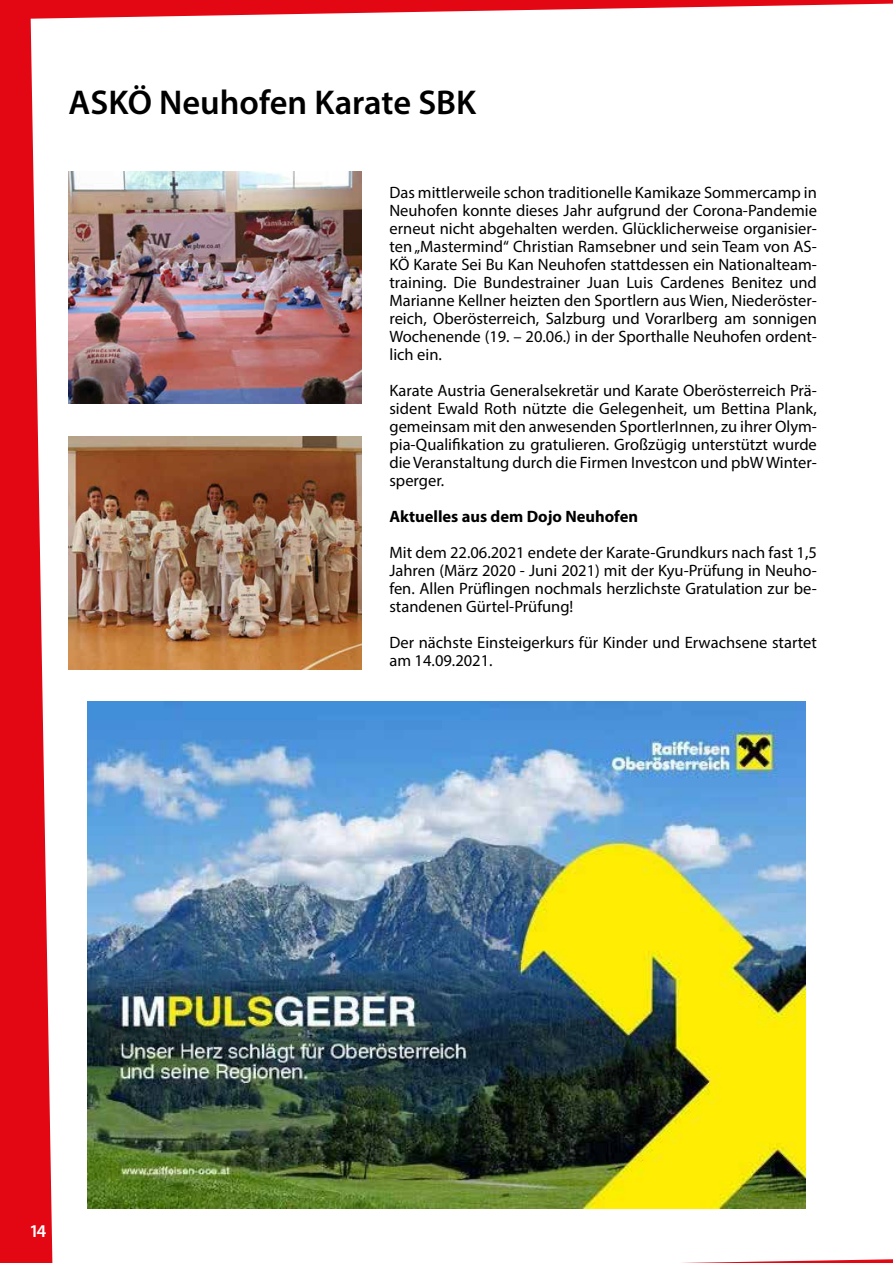
<style>
.page{position:relative;width:893px;height:1263px;background:#e30613}
.page>*{position:absolute;margin:0;border:0;box-sizing:border-box;transform-origin:0 0}
.t1{font:600 34.5px "Myriad Pro";color:#000}
.t2{font:600 18px "Myriad Pro";color:#fff}
.t3{font:16.5px/18px "Myriad Pro";color:#000;text-align:justify}
.t4{font:700 16.5px "Myriad Pro";color:#000}
</style>
<div class="page">
<div style="left:31px;top:4px;width:862px;height:1259px;background:#fff"></div>
<img style="left:87px;top:702px;width:719px;height:506px">
<img style="left:69px;top:171px;width:292px;height:233px">
<img style="left:69px;top:437px;width:292px;height:232px">
<h1 class="t1" style="left:69px;top:80px;width:409px">ASKÖ Neuhofen Karate SBK</h1>
<p class="t3" style="left:389px;top:183px;width:429px">Das mittlerweile schon traditionelle Kamikaze Sommercamp in Neuhofen konnte dieses Jahr aufgrund der Corona-Pandemie erneut nicht abgehalten werden. Glücklicherweise organisier&shy;ten „Mastermind“ Christian Ramsebner und sein Team von AS-KÖ Karate Sei Bu Kan Neuhofen stattdessen ein Nationalteam&shy;training. Die Bundestrainer Juan Luis Cardenes Benitez und Marianne Kellner heizten den Sportlern aus Wien, Niederöster&shy;reich, Oberösterreich, Salzburg und Vorarlberg am sonnigen Wochenende (19. – 20.06.) in der Sporthalle Neuhofen ordent&shy;lich ein.</p>
<p class="t3" style="left:389px;top:381px;width:429px">Karate Austria Generalsekretär und Karate Oberösterreich Prä&shy;sident Ewald Roth nützte die Gelegenheit, um Bettina Plank, gemeinsam mit den anwesenden SportlerInnen, zu ihrer Olym&shy;pia-Qualifikation zu gratulieren. Großzügig unterstützt wurde die Veranstaltung durch die Firmen Investcon und pbW Winter&shy;sperger.</p>
<p class="t4" style="left:389px;top:506px;width:250px">Aktuelles aus dem Dojo Neuhofen</p>
<p class="t3" style="left:389px;top:543px;width:429px">Mit dem 22.06.2021 endete der Karate-Grundkurs nach fast 1,5<br>Jahren (März 2020 - Juni 2021) mit der Kyu-Prüfung in Neuho&shy;fen. Allen Prüflingen nochmals herzlichste Gratulation zur be&shy;standenen Gürtel-Prüfung!</p>
<p class="t3" style="left:389px;top:633px;width:429px">Der nächste Einsteigerkurs für Kinder und Erwachsene startet am 14.09.2021.</p>
<p class="t2" style="left:31px;top:1219px;width:17px">14</p>
</div>
